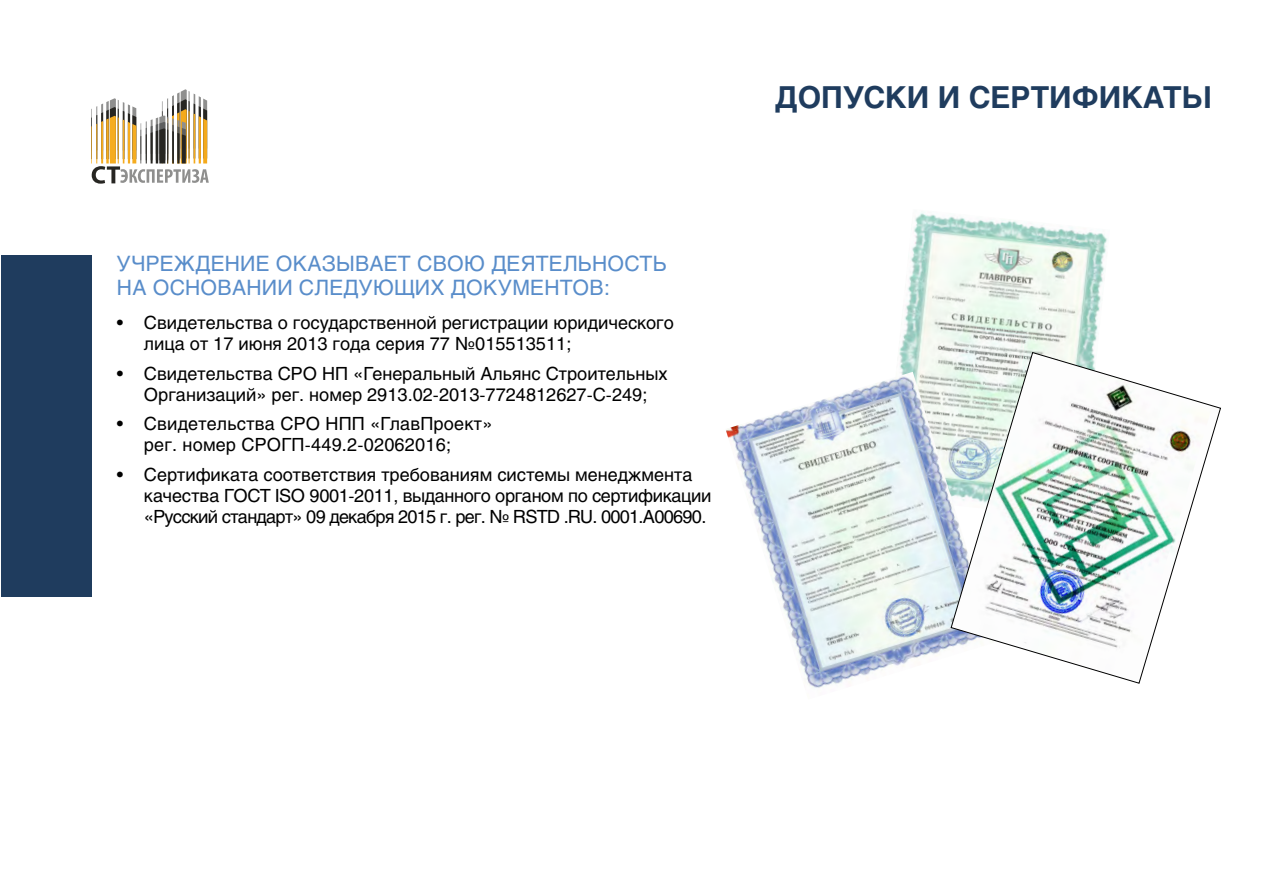
<style>
.page{position:relative;width:1263px;height:893px;background:#fff}
.page>*{position:absolute;margin:0;border:0;box-sizing:border-box;transform-origin:0 0}
.t1{font:700 30px "Helios";color:#1f3c5e}
.t2{font:21px/24px "Helios";letter-spacing:.01em;color:#598dca}
.t3{font:18px/21px "Helios";color:#000}
.t4{font:18px/21px "Helios";letter-spacing:-.02em;color:#000}
</style>
<div class="page">
<svg style="left:91px;top:89px;width:118px;height:95px"></svg>
<div style="left:1px;top:255px;width:90px;height:342px;background:#1f3c5e"></div>
<img style="left:899px;top:212px;width:209px;height:160px">
<img style="left:726px;top:372px;width:224px;height:316px">
<img style="left:950px;top:352px;width:271px;height:332px">
<p class="t2" style="left:117px;top:252px;width:551px">УЧРЕЖДЕНИЕ ОКАЗЫВАЕТ СВОЮ ДЕЯТЕЛЬНОСТЬ<br>НА ОСНОВАНИИ СЛЕДУЮЩИХ ДОКУМЕНТОВ:</p>
<p class="t3" style="left:144px;top:312px;width:531px;text-indent:-27px">• Свидетельства о государственной регистрации юридического лица от 17 июня 2013 года серия 77 №015513511;</p>
<p class="t3" style="left:117px;top:363px;width:552px;text-align:center">• Свидетельства СРО НП «Генеральный Альянс Строительных<br>Организаций» рег. номер 2913.02-2013-7724812627-С-249;</p>
<p class="t3" style="left:144px;top:413px;width:350px;text-indent:-27px">• Свидетельства СРО НПП «ГлавПроект» рег. номер СРОГП-449.2-02062016;</p>
<p class="t4" style="left:144px;top:464px;width:569px;text-indent:-27px">• Сертификата соответствия требованиям системы менеджмента качества ГОСТ ISO 9001-2011, выданного органом по сертификации «Русский стандарт» 09 декабря 2015 г. рег. № RSTD .RU. 0001.A00690.</p>
<h1 class="t1" style="left:775px;top:80px;width:439px">ДОПУСКИ И СЕРТИФИКАТЫ</h1>
</div>
